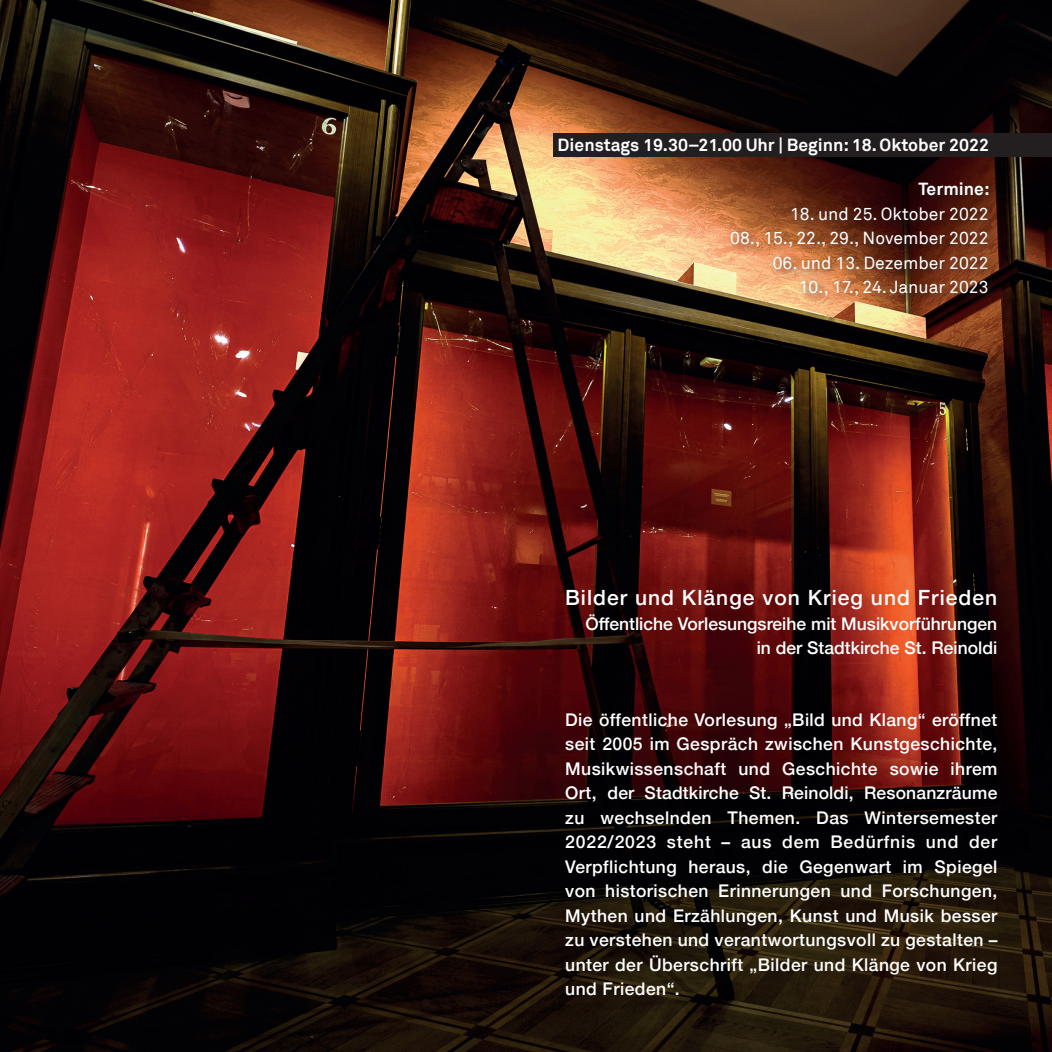
<style>
.page{position:relative;width:1052px;height:1052px;background:#fff}
.page>*{position:absolute;margin:0;border:0;box-sizing:border-box;transform-origin:0 0}
.t1{font:500 21px "Helvetica Neue";letter-spacing:.05em;color:#fff}
.t2{font:500 17.5px/24.5px "Helvetica Neue";color:#fff;text-align:justify}
.t3{font:17.5px/24.5px "Akkurat";color:#fff;text-align:right}
.t4{font:700 17.5px "Akkurat";color:#fff}
</style>
<div class="page">
<img style="left:0;top:0;width:1052px;height:1052px">
<div style="left:553px;top:133px;width:499px;height:24px;background:#231f20"></div>
<div style="left:725px;top:177px;width:276px;height:130px;background:#231f20;opacity:.75"></div>
<p class="t4" style="left:557px;top:133px;width:433px">Dienstags 19.30–21.00 Uhr | Beginn: 18. Oktober 2022</p>
<p class="t4" style="left:918px;top:178px;width:73px">Termine:</p>
<p class="t3" style="left:730px;top:202px;width:260px">18. und 25. Oktober 2022<br>08., 15., 22., 29., November 2022</p>
<p class="t3" style="left:773px;top:251px;width:217px">06. und 13. Dezember 2022<br>10., 17., 24. Januar 2023</p>
<p class="t1" style="left:565px;top:581px;width:434px">Bilder und Klänge von Krieg und Frieden</p>
<p class="t2" style="left:585px;top:610px;width:413px;text-align:right">Öffentliche Vorlesungsreihe mit Musikvorführungen in der Stadtkirche St. Reinoldi</p>
<p class="t2" style="left:565px;top:705px;width:434px">Die öffentliche Vorlesung „Bild und Klang“ eröffnet seit 2005 im Gespräch zwischen Kunstgeschichte, Musikwissenschaft und Geschichte sowie ihrem Ort, der Stadtkirche St. Reinoldi, Resonanzräume zu wechselnden Themen. Das Wintersemester 2022/2023 steht – aus dem Bedürfnis und der Verpflichtung heraus, die Gegenwart im Spiegel von historischen Erinnerungen und Forschungen, Mythen und Erzählungen, Kunst und Musik besser zu verstehen und verantwortungsvoll zu gestalten – unter der Überschrift „Bilder und Klänge von Krieg und Frieden“.</p>
</div>
